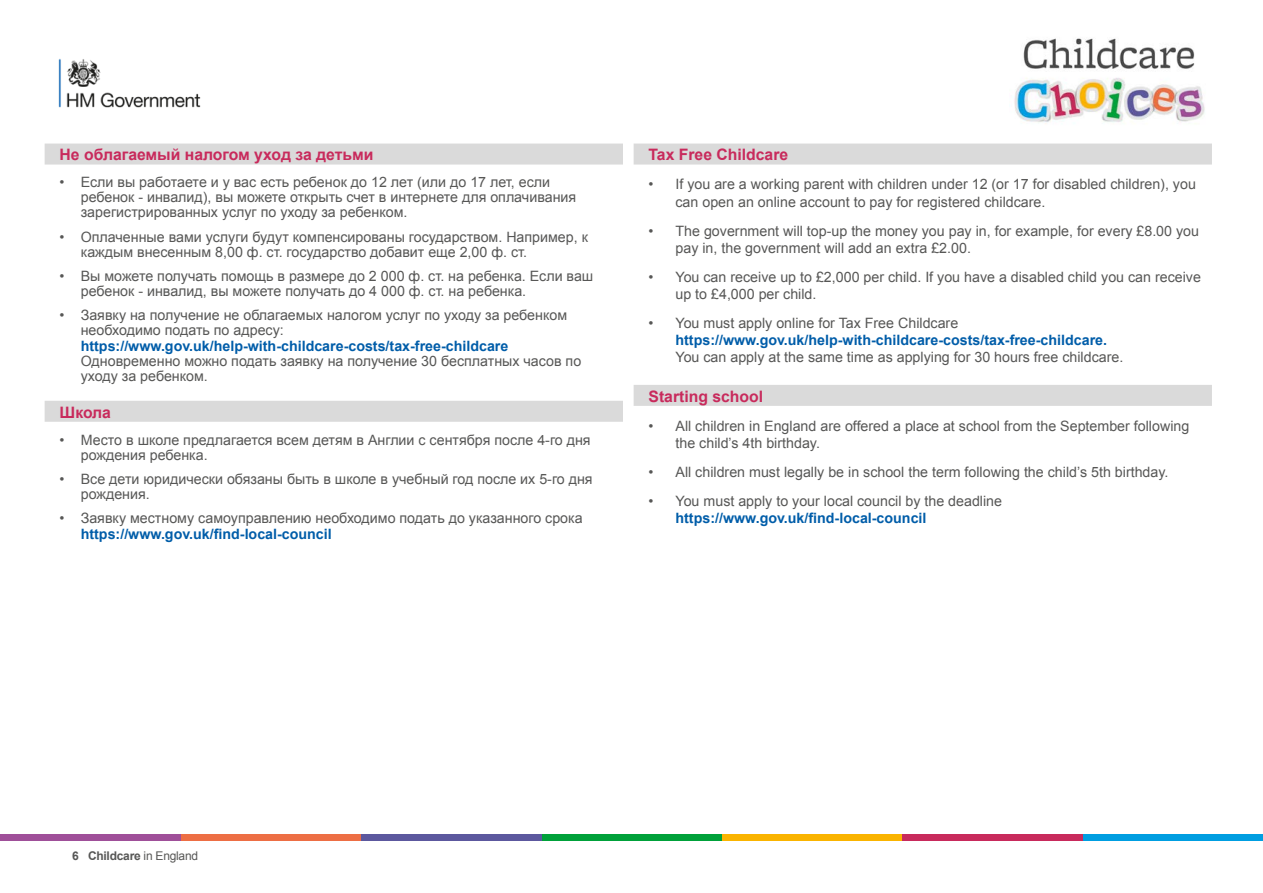
<style>
.page{position:relative;width:1263px;height:893px;background:#fff}
.page>*{position:absolute;margin:0;border:0;box-sizing:border-box;transform-origin:0 0}
.t1{font:700 15.75px "Arial";color:#c82a5c}
.t2{font:14.25px/15px "Arial";color:#575756}
.t3{font:700 14.25px "Arial";color:#005da9}
.t4{font:700 12px "Arial";letter-spacing:-.02em;color:#575756}
.s1{font-weight:400}
</style>
<div class="page">
<div style="left:1082px;top:834px;width:181px;height:7px;background:#009ee1"></div>
<div style="left:902px;top:834px;width:180px;height:7px;background:#c82a5c"></div>
<div style="left:722px;top:834px;width:180px;height:7px;background:#fab400"></div>
<div style="left:541px;top:834px;width:181px;height:7px;background:#00a13a"></div>
<div style="left:361px;top:834px;width:180px;height:7px;background:#5c589e"></div>
<div style="left:180px;top:834px;width:181px;height:7px;background:#ed6e44"></div>
<div style="left:0;top:834px;width:180px;height:7px;background:#9f4f99"></div>
<img style="left:1014px;top:38px;width:191px;height:86px">
<img style="left:58px;top:59px;width:143px;height:49px">
<div style="left:634px;top:144px;width:578px;height:21px;background:#dadada"></div>
<div style="left:634px;top:385px;width:578px;height:21px;background:#dadada"></div>
<div style="left:45px;top:144px;width:578px;height:21px;background:#dadada"></div>
<div style="left:45px;top:401px;width:578px;height:21px;background:#dadada"></div>
<p class="t1" style="left:60px;top:144px;width:315px">Не облагаемый налогом уход за детьми</p>
<p class="t2" style="left:81px;top:175px;width:497px;text-indent:-21px">• Если вы работаете и у вас есть ребенок до 12 лет (или до 17 лет, если ребенок - инвалид), вы можете открыть счет в интернете для оплачивания зарегистрированных услуг по уходу за ребенком.</p>
<p class="t2" style="left:81px;top:229px;width:509px;text-indent:-21px">• Оплаченные вами услуги будут компенсированы государством. Например, к каждым внесенным 8,00 ф. ст. государство добавит еще 2,00 ф. ст.</p>
<p class="t2" style="left:81px;top:269px;width:514px;text-indent:-21px">• Вы можете получать помощь в размере до 2 000 ф. ст. на ребенка. Если ваш ребенок - инвалид, вы можете получать до 4 000 ф. ст. на ребенка.</p>
<p class="t2" style="left:81px;top:308px;width:488px;text-indent:-21px">• Заявку на получение не облагаемых налогом услуг по уходу за ребенком необходимо подать по адресу:</p>
<p class="t3" style="left:81px;top:336px;width:429px">https://www.gov.uk/help-with-childcare-costs/tax-free-childcare</p>
<p class="t2" style="left:81px;top:353px;width:502px">Одновременно можно подать заявку на получение 30 бесплатных часов по уходу за ребенком.</p>
<p class="t1" style="left:60px;top:402px;width:53px">Школа</p>
<p class="t2" style="left:81px;top:432px;width:511px;text-indent:-21px">• Место в школе предлагается всем детям в Англии с сентября после 4-го дня рождения ребенка.</p>
<p class="t2" style="left:81px;top:471px;width:513px;text-indent:-21px">• Все дети юридически обязаны быть в школе в учебный год после их 5-го дня рождения.</p>
<p class="t2" style="left:60px;top:511px;width:525px">• Заявку местному самоуправлению необходимо подать до указанного срока</p>
<p class="t3" style="left:81px;top:524px;width:252px">https://www.gov.uk/find-local-council</p>
<p class="t1" style="left:648px;top:144px;width:141px">Tax Free Childcare</p>
<p class="t2" style="left:675px;top:176px;width:522px;line-height:17.1px;text-indent:-27px">• If you are a working parent with children under 12 (or 17 for disabled children), you can open an online account to pay for registered childcare.</p>
<p class="t2" style="left:675px;top:222px;width:525px;line-height:17.1px;text-indent:-27px">• The government will top-up the money you pay in, for example, for every £8.00 you pay in, the government will add an extra £2.00.</p>
<p class="t2" style="left:675px;top:268px;width:527px;line-height:17.1px;text-indent:-27px">• You can receive up to £2,000 per child. If you have a disabled child you can receive up to £4,000 per child.</p>
<p class="t2" style="left:648px;top:316px;width:311px">• You must apply online for Tax Free Childcare</p>
<p class="t3" style="left:675px;top:331px;width:433px">https://www.gov.uk/help-with-childcare-costs/tax-free-childcare.</p>
<p class="t2" style="left:675px;top:350px;width:449px">You can apply at the same time as applying for 30 hours free childcare.</p>
<p class="t1" style="left:648px;top:386px;width:116px">Starting school</p>
<p class="t2" style="left:675px;top:417px;width:515px;line-height:17.1px;text-indent:-27px">• All children in England are offered a place at school from the September following the child’s 4th birthday.</p>
<p class="t2" style="left:648px;top:465px;width:521px">• All children must legally be in school the term following the child’s 5th birthday.</p>
<p class="t2" style="left:648px;top:494px;width:355px">• You must apply to your local council by the deadline</p>
<p class="t3" style="left:675px;top:509px;width:252px">https://www.gov.uk/find-local-council</p>
<p class="t4" style="left:72px;top:848px;width:127px">6 Childcare <span class="s1">in England</span></p>
</div>
